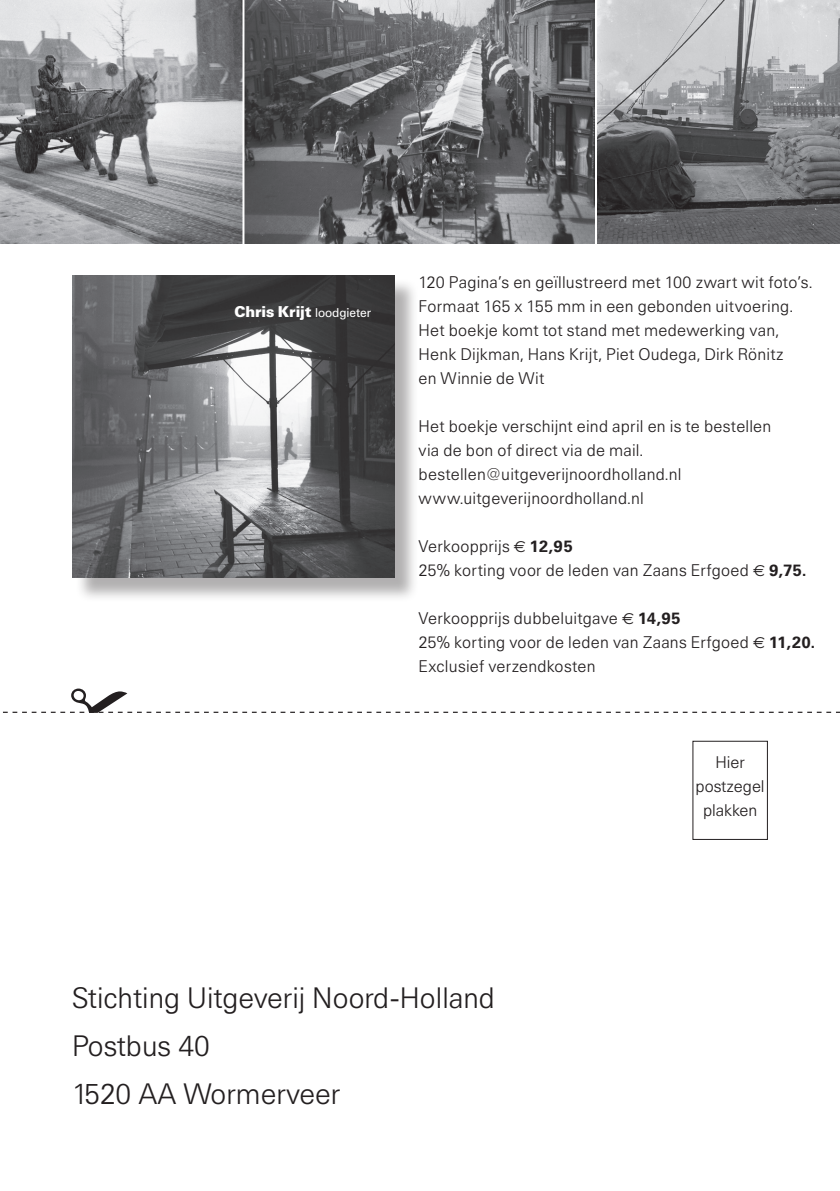
<style>
.page{position:relative;width:840px;height:1191px;background:#fff}
.page>*{position:absolute;margin:0;border:0;box-sizing:border-box;transform-origin:0 0}
.t1{font:300 28px/48px "Univers SB";color:#231f20}
.t2{font:300 16px/24px "Univers SB";letter-spacing:.015em;color:#231f20}
.t3{font:700 14.8px "Univers SB";letter-spacing:-.01em;color:#fff}
.s1{font-weight:400;font-size:12px}
.s2{font-family:"Euro Sans";font-weight:400}
.s3{font-weight:500}
</style>
<div class="page">
<div style="left:692px;top:740px;width:75px;height:100px;border:1px solid #231f20"></div>
<div style="left:75px;top:278px;width:344px;height:324px;background:#231f20;opacity:.35"></div>
<img style="left:72px;top:275px;width:322px;height:303px">
<img style="left:244px;top:0;width:350px;height:243px">
<img style="left:597px;top:0;width:242px;height:244px">
<img style="left:0;top:0;width:242px;height:243px">
<svg style="left:3px;top:711px;width:836px;height:2px"></svg>
<p class="t3" style="left:234px;top:303px;width:138px">Chris Krijt <span class="s1">loodgieter</span></p>
<p class="t2" style="left:418px;top:270px;width:395px">120 Pagina’s en geïllustreerd met 100 zwart wit foto’s.<br>Formaat 165 x 155 mm in een gebonden uitvoering.<br>Het boekje komt tot stand met medewerking van, Henk Dijkman, Hans Krijt, Piet Oudega, Dirk Rönitz<br>en Winnie de Wit</p>
<p class="t2" style="left:418px;top:414px;width:354px">Het boekje verschijnt eind april en is te bestellen via de bon of direct via de mail. bestellen@uitgeverijnoordholland.nl www.uitgeverijnoordholland.nl</p>
<p class="t2" style="left:418px;top:534px;width:388px">Verkoopprijs <span class="s2">€</span> <span class="s3">12,95<br></span>25% korting voor de leden van Zaans Erfgoed <span class="s2">€</span> <span class="s3">9,75.</span></p>
<p class="t2" style="left:418px;top:606px;width:397px">Verkoopprijs dubbeluitgave <span class="s2">€</span> <span class="s3">14,95<br></span>25% korting voor de leden van Zaans Erfgoed <span class="s2">€</span> <span class="s3">11,20.<br></span>Exclusief verzendkosten</p>
<p class="t2" style="left:695px;top:750px;width:70px;text-align:center">Hier postzegel plakken</p>
<h1 class="t1" style="left:72px;top:974px;width:424px">Stichting Uitgeverij Noord-Holland<br>Postbus 40<br>1520 AA Wormerveer</h1>
</div>
